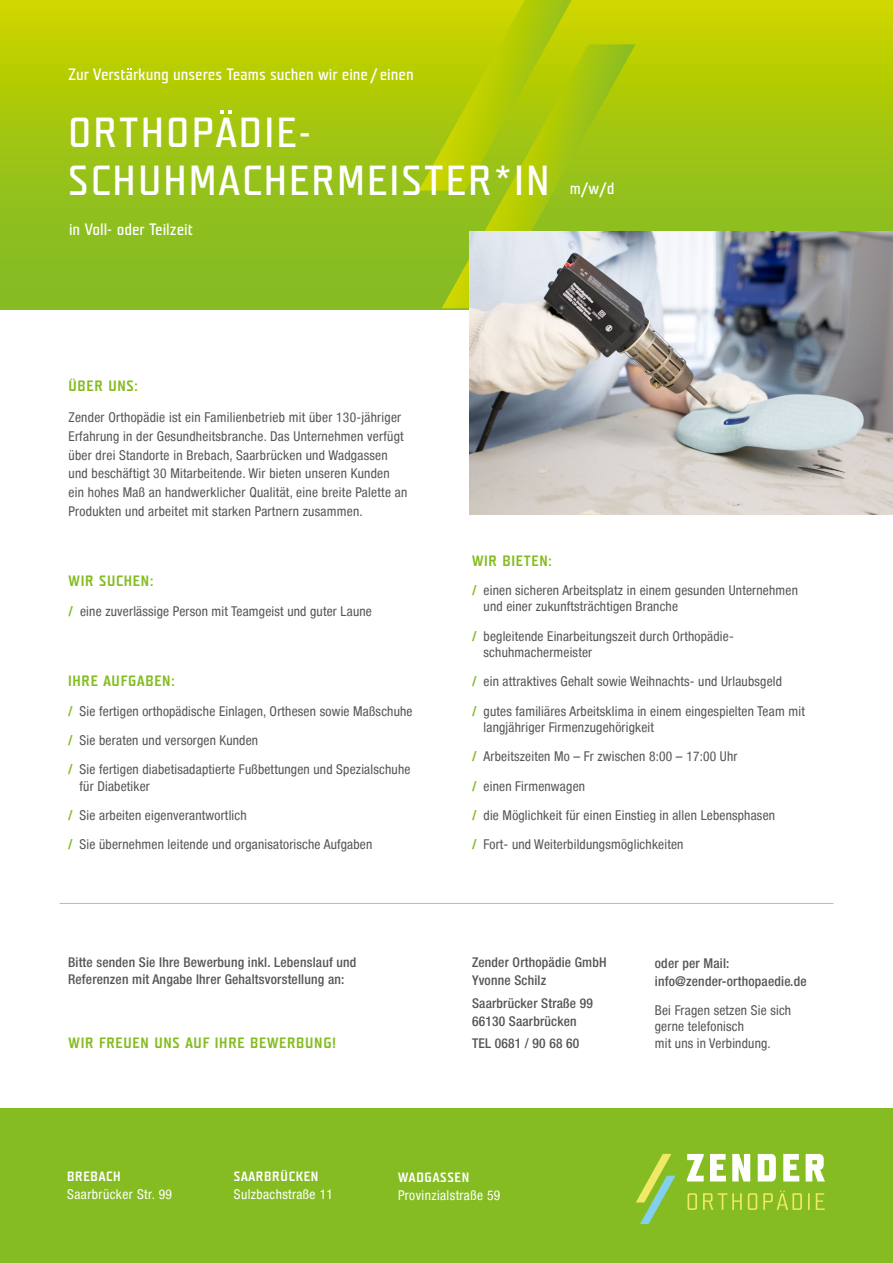
<style>
.page{position:relative;width:893px;height:1263px;background:#fff}
.page>*{position:absolute;margin:0;border:0;box-sizing:border-box;transform-origin:0 0}
.t1{font:700 42px/48px "Teuton Hell";letter-spacing:.05em;color:#fff}
.t2{font:700 16.5px "Teuton Hell";color:#fff}
.t3{font:15px "Teuton Fett";letter-spacing:.05em;color:#85bc22}
.t4{font:condensed 13.5px/29.2px "Helvetica Neue Condensed";letter-spacing:.015em;color:#565656}
.t5{font:500 condensed 13.5px/18px "Helvetica Neue LT Std";letter-spacing:.015em;color:#565656}
.t6{font:condensed 13.5px "Helvetica Neue Condensed";letter-spacing:.03em;color:#fff}
.t7{font:13.5px "Teuton Fett";letter-spacing:.05em;color:#fff}
.s1{font-family:"Helvetica Neue";font-weight:700;color:#85bc22}
</style>
<div class="page">
<div style="left:0;top:0;width:893px;height:309px;background:linear-gradient(to bottom,#c9d400,#7ab829)"></div>
<svg style="left:442px;top:44px;width:193px;height:264px;background:#9dc415"></svg>
<svg style="left:419px;top:0;width:153px;height:191px;background:#b3cc06"></svg>
<hr style="left:60px;top:903px;width:773px;height:1px;background:#b0cf6b">
<div style="left:0;top:1108px;width:893px;height:155px;background:#85bc22"></div>
<svg style="left:636px;top:1154px;width:39px;height:70px"></svg>
<svg style="left:687px;top:1191px;width:138px;height:19px"></svg>
<svg style="left:687px;top:1154px;width:138px;height:27px"></svg>
<img style="left:469px;top:231px;width:424px;height:284px">
<svg style="left:221px;top:111px;width:10px;height:3px"></svg>
<p class="t2" style="left:68px;top:66px;width:347px">Zur Verstarkung unseres Teams suchen wir eine / einen</p>
<h1 class="t1" style="left:68px;top:110px;width:483px">ORTHOPADIE-<br>SCHUHMACHERMEISTER*IN</h1>
<p class="t2" style="left:69px;top:221px;width:125px">in Voll- oder Teilzeit</p>
<p class="t2" style="left:570px;top:180px;width:46px">m/w/d</p>
<p class="t3" style="left:69px;top:378px;width:71px">ÜBER UNS:</p>
<p class="t4" style="left:69px;top:408px;width:340px;line-height:18.8px">Zender Orthopädie ist ein Familienbetrieb mit über 130-jähriger Erfahrung in der Gesundheitsbranche. Das Unternehmen verfügt über drei Standorte in Brebach, Saarbrücken und Wadgassen und beschäftigt 30 Mitarbeitende. Wir bieten unseren Kunden ein hohes Maß an handwerklicher Qualität, eine breite Palette an Produkten und arbeitet mit starken Partnern zusammen.</p>
<p class="t3" style="left:69px;top:574px;width:86px">WIR SUCHEN:</p>
<p class="t4" style="left:69px;top:596px;width:305px"><span class="s1">/</span> eine zuverlässige Person mit Teamgeist und guter Laune</p>
<p class="t3" style="left:68px;top:674px;width:108px">IHRE AUFGABEN:</p>
<p class="t4" style="left:68px;top:696px;width:346px"><span class="s1">/</span> Sie fertigen orthopädische Einlagen, Orthesen sowie Maßschuhe <span class="s1">/</span> Sie beraten und versorgen Kunden<br><span class="s1">/</span> Sie fertigen diabetisadaptierte Fußbettungen und Spezialschuhe</p>
<p class="t4" style="left:68px;top:771px;width:306px;text-indent:12px">für Diabetiker<br><span class="s1">/</span> Sie arbeiten eigenverantwortlich<br><span class="s1">/</span> Sie übernehmen leitende und organisatorische Aufgaben</p>
<p class="t5" style="left:68px;top:954px;width:290px;line-height:16.5px">Bitte senden Sie Ihre Bewerbung inkl. Lebenslauf und<br>Referenzen mit Angabe Ihrer Gehaltsvorstellung an:</p>
<p class="t3" style="left:69px;top:1035px;width:269px">WIR FREUEN UNS AUF IHRE BEWERBUNG!</p>
<p class="t3" style="left:472px;top:553px;width:81px">WIR BIETEN:</p>
<p class="t4" style="left:484px;top:582px;width:316px;line-height:16.5px;text-indent:-12px"><span class="s1">/</span> einen sicheren Arbeitsplatz in einem gesunden Unternehmen und einer zukunftsträchtigen Branche</p>
<p class="t4" style="left:484px;top:627px;width:252px;line-height:16.5px;text-indent:-12px"><span class="s1">/</span> begleitende Einarbeitungszeit durch Orthopädie&shy;schuhmachermeister</p>
<p class="t4" style="left:472px;top:667px;width:334px"><span class="s1">/</span> ein attraktives Gehalt sowie Weihnachts- und Urlaubsgeld<br><span class="s1">/</span> gutes familiäres Arbeitsklima in einem eingespielten Team mit</p>
<p class="t4" style="left:472px;top:713px;width:305px;text-indent:12px">langjähriger Firmenzugehörigkeit<br><span class="s1">/</span> Arbeitszeiten Mo – Fr zwischen 8:00 – 17:00 Uhr<br><span class="s1">/</span> einen Firmenwagen<br><span class="s1">/</span> die Möglichkeit für einen Einstieg in allen Lebensphasen <span class="s1">/</span> Fort- und Weiterbildungsmöglichkeiten</p>
<p class="t5" style="left:472px;top:953px;width:136px">Zender Orthopädie GmbH<br>Yvonne Schilz</p>
<p class="t5" style="left:472px;top:994px;width:123px">Saarbrücker Straße 99<br>66130 Saarbrücken</p>
<p class="t5" style="left:472px;top:1034px;width:109px">TEL 0681 / 90 68 60</p>
<p class="t5" style="left:655px;top:954px;width:153px">oder per Mail: info@zender-orthopaedie.de</p>
<p class="t4" style="left:655px;top:1002px;width:138px;line-height:16.5px">Bei Fragen setzen Sie sich gerne telefonisch<br>mit uns in Verbindung.</p>
<p class="t7" style="left:67px;top:1170px;width:55px">BREBACH</p>
<p class="t6" style="left:67px;top:1187px;width:106px">Saarbrücker Str. 99</p>
<p class="t7" style="left:234px;top:1170px;width:86px">SAARBRÜCKEN</p>
<p class="t6" style="left:234px;top:1187px;width:101px">Sulzbachstraße 11</p>
<p class="t7" style="left:398px;top:1170px;width:73px">WADGASSEN</p>
<p class="t6" style="left:398px;top:1187px;width:104px">Provinzialstraße 59</p>
</div>
